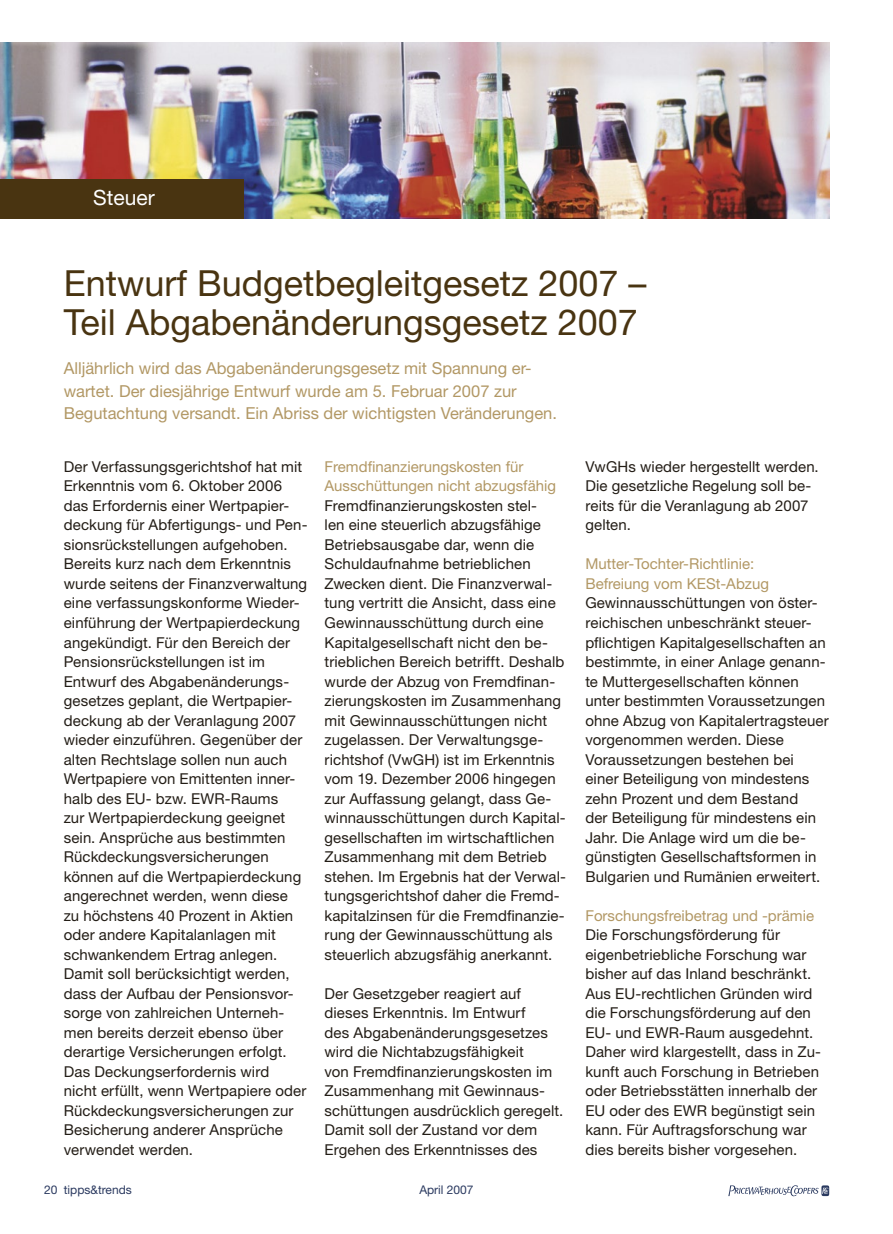
<style>
.page{position:relative;width:893px;height:1234px;background:#fff}
.page>*{position:absolute;margin:0;border:0;box-sizing:border-box;transform-origin:0 0}
.t1{font:36px/39px "Helvetica Neue LT Std";color:#493411}
.t2{font:21px "Helvetica Neue LT Std";color:#fff}
.t3{font:16.5px/22.5px "Helvetica Neue LT Std";color:#b29865}
.t4{font:15px/19.5px "Helvetica Neue LT Std";letter-spacing:.005em;color:#231d16}
.t5{font:15px/19.5px "Helvetica Neue LT Std";color:#b29865}
.t6{font:12px "Helvetica Neue LT Std";color:#2b3a60}
</style>
<div class="page">
<svg style="left:728px;top:1185px;width:101px;height:10px"></svg>
<img style="left:0;top:43px;width:829px;height:175px">
<div style="left:0;top:179px;width:244px;height:39px;background:#493411"></div>
<h2 class="t2" style="left:93px;top:185px;width:63px">Steuer</h2>
<h1 class="t1" style="left:64px;top:263px;width:584px">Entwurf Budgetbegleitgesetz 2007 –<br>Teil Abgabenänderungsgesetz 2007</h1>
<p class="t3" style="left:64px;top:357px;width:495px">Alljährlich wird das Abgabenänderungsgesetz mit Spannung er&shy;wartet. Der diesjährige Entwurf wurde am 5. Februar 2007 zur<br>Begutachtung versandt. Ein Abriss der wichtigsten Veränderungen.</p>
<p class="t4" style="left:64px;top:456px;width:245px">Der Verfassungsgerichtshof hat mit Erkenntnis vom 6. Oktober 2006 das Erfordernis einer Wertpapier&shy;deckung für Abfertigungs- und Pen&shy;sionsrückstellungen aufgehoben.<br>Bereits kurz nach dem Erkenntnis wurde seitens der Finanzverwaltung eine verfassungskonforme Wieder&shy;einführung der Wertpapierdeckung angekündigt. Für den Bereich der Pensionsrückstellungen ist im Entwurf des Abgabenänderungs&shy;gesetzes geplant, die Wertpapier&shy;deckung ab der Veranlagung 2007 wieder einzuführen. Gegenüber der alten Rechtslage sollen nun auch Wertpapiere von Emittenten inner&shy;halb des EU- bzw. EWR-Raums<br>zur Wertpapierdeckung geeignet sein. Ansprüche aus bestimmten Rückdeckungsversicherungen können auf die Wertpapierdeckung angerechnet werden, wenn diese<br>zu höchstens 40 Prozent in Aktien oder andere Kapitalanlagen mit schwankendem Ertrag anlegen.<br>Damit soll berücksichtigt werden, dass der Aufbau der Pensionsvor&shy;sorge von zahlreichen Unterneh&shy;men bereits derzeit ebenso über derartige Versicherungen erfolgt.<br>Das Deckungs-erfordernis wird<br>nicht erfüllt, wenn Wertpapiere oder Rückdeckungsversicherungen zur Besicherung anderer Ansprüche verwendet werden.</p>
<p class="t5" style="left:325px;top:456px;width:233px">Fremdfinanzierungskosten für<br>Ausschüttungen nicht abzugsfähig</p>
<p class="t4" style="left:325px;top:495px;width:243px">Fremdfinanzierungskosten stel-<br>len eine steuerlich abzugsfähige Betriebsausgabe dar, wenn die Schuldaufnahme betrieblichen Zwecken dient. Die Finanzverwal&shy;tung vertritt die Ansicht, dass eine Gewinnausschüttung durch eine Kapitalgesellschaft nicht den be&shy;trieblichen Bereich betrifft. Deshalb wurde der Abzug von Fremdfinan&shy;zierungskosten im Zusammenhang mit Gewinnausschüttungen nicht zugelassen. Der Verwaltungsge&shy;richtshof (VwGH) ist im Erkenntnis vom 19. Dezember 2006 hingegen zur Auffassung gelangt, dass Ge&shy;winnausschüttungen durch Kapital&shy;gesellschaften im wirtschaftlichen Zusammenhang mit dem Betrieb stehen. Im Ergebnis hat der Verwal&shy;tungsgerichtshof daher die Fremd&shy;kapitalzinsen für die Fremdfinanzie&shy;rung der Gewinnausschüttung als steuerlich abzugsfähig anerkannt.</p>
<p class="t4" style="left:325px;top:983px;width:240px">Der Gesetzgeber reagiert auf dieses Erkenntnis. Im Entwurf<br>des Abgabenänderungsgesetzes wird die Nichtabzugsfähigkeit<br>von Fremdfinanzierungskosten im<br>Zusammenhang mit Gewinnaus&shy;schüttungen ausdrücklich geregelt.<br>Damit soll der Zustand vor dem<br>Ergehen des Erkenntnisses des</p>
<p class="t6" style="left:44px;top:1182px;width:89px">20 tipps&amp;trends</p>
<p class="t6" style="left:419px;top:1182px;width:56px">April 2007</p>
<p class="t4" style="left:585px;top:456px;width:235px">VwGHs wieder hergestellt werden.<br>Die gesetzliche Regelung soll be&shy;reits für die Veranlagung ab 2007 gelten.</p>
<p class="t5" style="left:585px;top:554px;width:185px">Mutter-Tochter-Richtlinie:<br>Befreiung vom KESt-Abzug</p>
<p class="t4" style="left:585px;top:593px;width:245px">Gewinnausschüttungen von öster&shy;reichischen unbeschränkt steuer&shy;pflichtigen Kapitalgesellschaften an bestimmte, in einer Anlage genann&shy;te Muttergesellschaften können unter bestimmten Voraussetzungen ohne Abzug von Kapitalertrag-steuer vorgenommen werden. Diese Voraussetzungen bestehen bei einer Beteiligung von mindestens zehn Prozent und dem Bestand<br>der Beteiligung für mindestens ein Jahr. Die Anlage wird um die be&shy;günstigten Gesellschaftsformen in Bulgarien und Rumänien erweitert.</p>
<p class="t5" style="left:585px;top:905px;width:230px">Forschungsfreibetrag und -prämie</p>
<p class="t4" style="left:585px;top:924px;width:237px">Die Forschungsförderung für<br>eigen- betriebliche Forschung war bisher auf das Inland beschränkt.<br>Aus EU-rechtlichen Gründen wird die Forschungsförderung auf den EU- und EWR-Raum ausgedehnt.<br>Daher wird klargestellt, dass in Zu&shy;kunft auch Forschung in Betrieben oder Betriebsstätten innerhalb der EU oder des EWR begünstigt sein kann. Für Auftragsforschung war dies bereits bisher vorgesehen.</p>
</div>
